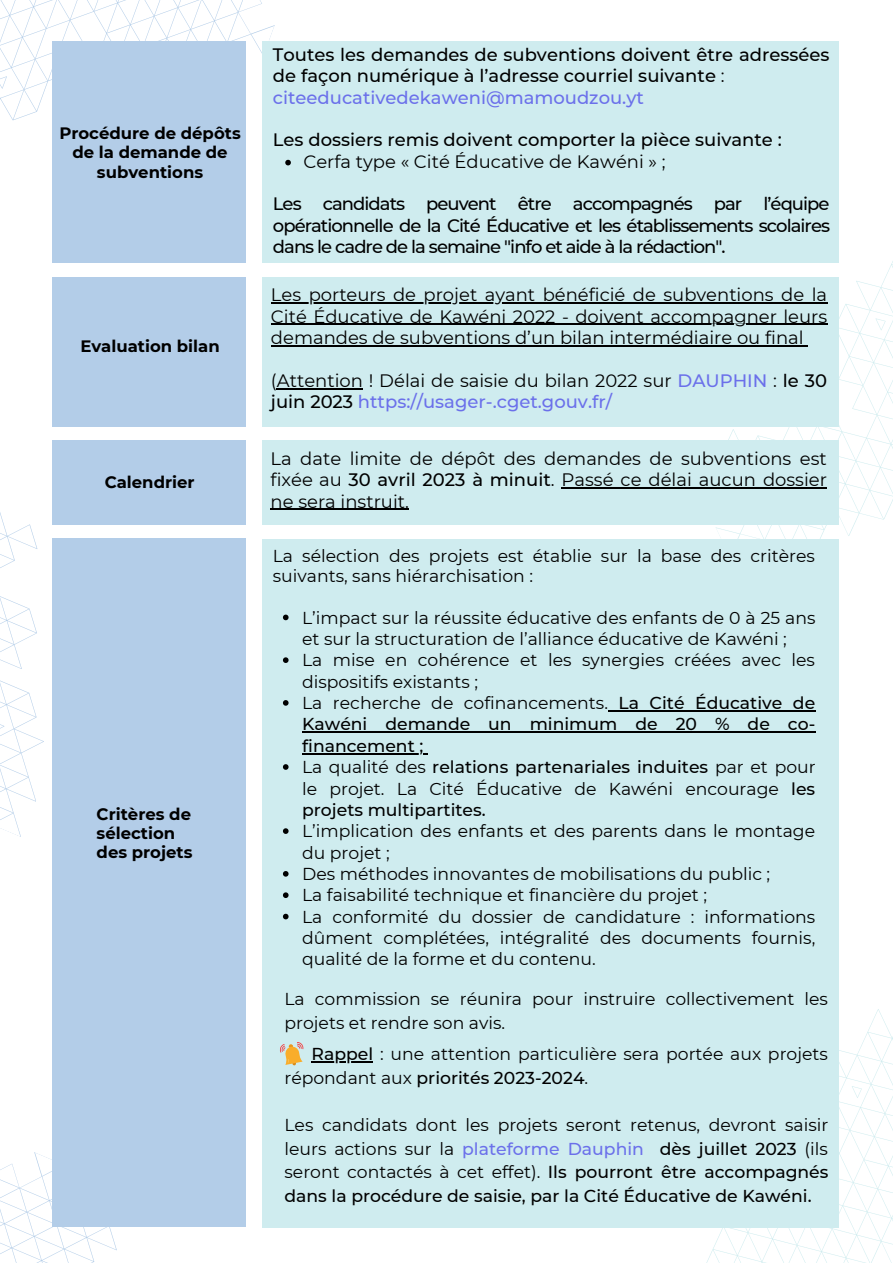
<style>
.page{position:relative;width:893px;height:1264px;background:#fff}
.page>*{position:absolute;margin:0;border:0;box-sizing:border-box;transform-origin:0 0}
.t1{font:18px/21.3px "Montserrat";color:#000;text-align:justify}
.t2{font:500 18px/21.3px "Montserrat";color:#000}
.t3{font:17.25px/21.3px "Montserrat";color:#000}
.t4{font:700 16.5px/19px "Montserrat";color:#000;text-align:center}
.s1{font-weight:400}
.s2{color:#6b70ea}
.s3{font-weight:500;color:#6b70ea}
.s4{font-weight:500}
</style>
<div class="page">
<svg style="left:0;top:0;width:275px;height:224px"></svg>
<div style="left:53px;top:41px;width:193px;height:221px;background:#b3cde8"></div>
<div style="left:262px;top:41px;width:576px;height:221px;background:#cfecef"></div>
<div style="left:53px;top:277px;width:193px;height:150px;background:#b3cde8"></div>
<svg style="left:638px;top:224px;width:254px;height:362px"></svg>
<div style="left:262px;top:277px;width:577px;height:149px;background:#cfecef"></div>
<div style="left:52px;top:440px;width:193px;height:84px;background:#b3cde8"></div>
<div style="left:262px;top:440px;width:576px;height:84px;background:#cfecef"></div>
<svg style="left:0;top:1152px;width:229px;height:110px"></svg>
<div style="left:52px;top:538px;width:193px;height:688px;background:#b3cde8"></div>
<svg style="left:707px;top:992px;width:185px;height:270px"></svg>
<div style="left:262px;top:539px;width:576px;height:689px;background:#cfecef"></div>
<hr style="left:311px;top:1061px;width:62px;height:1px;background:#000">
<svg style="left:280px;top:1042px;width:23px;height:23px"></svg>
<svg style="left:285px;top:160px;width:6px;height:5px"></svg>
<hr style="left:271px;top:302px;width:556px;height:2px;background:#000">
<hr style="left:271px;top:324px;width:556px;height:1px;background:#000">
<hr style="left:271px;top:345px;width:532px;height:1px;background:#000">
<hr style="left:277px;top:388px;width:86px;height:1px;background:#000">
<hr style="left:561px;top:487px;width:265px;height:1px;background:#000">
<hr style="left:270px;top:509px;width:139px;height:1px;background:#000">
<svg style="left:283px;top:614px;width:5px;height:6px"></svg>
<svg style="left:283px;top:657px;width:5px;height:6px"></svg>
<svg style="left:283px;top:700px;width:5px;height:5px"></svg>
<hr style="left:608px;top:710px;width:207px;height:1px;background:#000">
<hr style="left:302px;top:731px;width:513px;height:1px;background:#000">
<hr style="left:302px;top:753px;width:121px;height:1px;background:#000">
<svg style="left:283px;top:764px;width:5px;height:5px"></svg>
<svg style="left:283px;top:828px;width:5px;height:6px"></svg>
<svg style="left:283px;top:871px;width:5px;height:5px"></svg>
<svg style="left:283px;top:892px;width:5px;height:6px"></svg>
<svg style="left:283px;top:913px;width:5px;height:6px"></svg>
<svg style="left:0;top:512px;width:150px;height:325px"></svg>
<p class="t4" style="left:59px;top:124px;width:183px">Procédure de dépôts de la demande de subventions</p>
<p class="t4" style="left:80px;top:336px;width:141px">Evaluation bilan</p>
<p class="t4" style="left:105px;top:472px;width:91px">Calendrier</p>
<p class="t4" style="left:97px;top:804px;width:97px;text-align:left">Critères de sélection des projets</p>
<p class="t2" style="left:273px;top:44px;width:558px">Toutes les demandes de subventions doivent être adressées de façon numérique à l’adresse courriel suivante <span class="s1">: </span><span class="s2">citeeducativedekaweni@mamoudzou.yt</span></p>
<p class="t2" style="left:273px;top:129px;width:510px">Les dossiers remis doivent comporter la pièce suivante :</p>
<p class="t1" style="left:303px;top:150px;width:364px">Cerfa type « Cité Éducative de Kawéni » ;</p>
<p class="t2" style="left:273px;top:193px;width:558px;text-align:justify">Les candidats peuvent être accompagnés par l’équipe opérationnelle de la Cité Éducative et les établissements scolaires dans le cadre de la semaine "info et aide à la rédaction".</p>
<p class="t1" style="left:271px;top:284px;width:557px">Les porteurs de projet ayant bénéficié de subventions de la Cité Éducative de Kawéni 2022 - doivent accompagner leurs demandes de subventions d’un bilan intermédiaire ou final</p>
<p class="t1" style="left:271px;top:370px;width:557px">(Attention ! Délai de saisie du bilan 2022 sur <span class="s3">DAUPHIN</span> : <span class="s4">le 30 juin 2023</span> <span class="s3">https://usager-.cget.gouv.fr/</span></p>
<p class="t1" style="left:270px;top:448px;width:558px">La date limite de dépôt des demandes de subventions est fixée au <span class="s4">30 avril 2023 à minuit</span>. Passé ce délai aucun dossier ne sera instruit.</p>
<p class="t3" style="left:273px;top:545px;width:543px;line-height:20.2px">La sélection des projets est établie sur la base des critères suivants, sans hiérarchisation :</p>
<p class="t3" style="left:302px;top:606px;width:515px">L’impact sur la réussite éducative des enfants de 0 à 25 ans et sur la structuration de l’alliance éducative de Kawéni ;<br>La mise en cohérence et les synergies créées avec les dispositifs existants ;<br>La recherche de cofinancements. <span class="s4">La Cité Éducative de Kawéni demande un minimum de 20 % de co&shy;financement ;<br></span>La qualité des <span class="s4">relations partenariales induites</span> par et pour le projet. La Cité Éducative de Kawéni encourage <span class="s4">les projets multipartites.</span></p>
<p class="t3" style="left:302px;top:820px;width:514px">L’implication des enfants et des parents dans le montage du projet ;<br>Des méthodes innovantes de mobilisations du public ;<br>La faisabilité technique et financière du projet ;<br>La conformité du dossier de candidature : informations dûment complétées, intégralité des documents fournis, qualité de la forme et du contenu.</p>
<p class="t3" style="left:284px;top:987px;width:545px;line-height:23.5px">La commission se réunira pour instruire collectivement les projets et rendre son avis.</p>
<p class="t3" style="left:284px;top:1042px;width:545px;line-height:23.5px;text-indent:27px"><span class="s4">Rappel</span> : une attention particulière sera portée aux projets répondant aux <span class="s4">priorités 2023-2024</span>.</p>
<p class="t3" style="left:284px;top:1113px;width:545px;line-height:23.5px;text-align:justify">Les candidats dont les projets seront retenus, devront saisir leurs actions sur la <span class="s3">plateforme Dauphin</span> <span class="s4">dès juillet 2023</span> (ils seront contactés à cet effet). <span class="s4">Ils pourront être accompagnés dans la procédure de saisie, par la Cité Éducative de Kawéni.</span></p>
</div>
